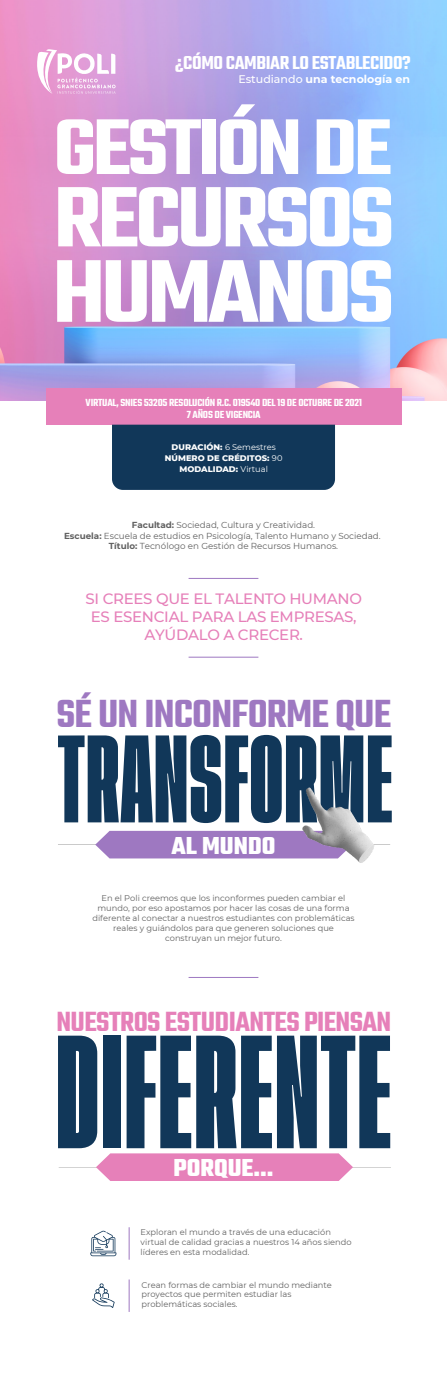
<style>
.page{position:relative;width:447px;height:1382px;background:#fff}
.page>*{position:absolute;margin:0;border:0;box-sizing:border-box;transform-origin:0 0}
.t1{font:119.1px "Tusker Grotesk 3800 Super";letter-spacing:.02em;color:#113759}
.t2{font:600 96.9px "Teko";letter-spacing:-.04em;color:#fff;scale:1.09 1}
.t3{font:600 93.15px "Teko";letter-spacing:-.04em;color:#fff;scale:1.09 1}
.t4{font:91.95px "Tusker Grotesk 3800 Super";letter-spacing:.02em;color:#113759}
.t5{font:600 85.95px "Teko";letter-spacing:-.04em;color:#fff;scale:1.09 1}
.t6{font:600 42.75px "Teko";letter-spacing:-.02em;color:#9e78c1}
.t7{font:600 30.22px "Teko";letter-spacing:-.02em;color:#e680b9}
.t8{font:700 26.55px "Teko";color:#fff}
.t9{font:700 26.47px "Teko";color:#fff}
.t10{font:600 20.48px "Teko";letter-spacing:-.02em;color:#fff}
.t11{font:500 15px/17.9px "Montserrat";letter-spacing:-.02em;color:#e680b9;text-align:center}
.t12{font:600 11.18px/11.4px "Teko";letter-spacing:-.02em;color:#fff;text-align:center}
.t13{font:700 11.02px "Montserrat";color:#fff}
.t14{font:8.7px/10.5px "Montserrat";color:#606060;text-align:center}
.t15{font:800 8.32px/10.9px "Montserrat";color:#fff;text-align:center}
.t16{font:8.25px/9.9px "Montserrat";color:#606060}
.t17{font:8.25px "Montserrat";color:#fff}
.s1{font-weight:500}
.s2{font-weight:800;font-size:8.32px}
.s3{font-weight:400;font-size:8.25px}
.s4{font-weight:700}
</style>
<div class="page">
<img style="left:0;top:1px;width:446px;height:400px">
<svg style="left:32px;top:49px;width:83px;height:45px"></svg>
<div style="left:47px;top:389px;width:354px;height:36px;background:#e680b9"></div>
<div style="left:112px;top:425px;width:223px;height:65px;background:#113759"></div>
<hr style="left:129px;top:1227px;width:1px;height:33px;background:#9e78c1">
<hr style="left:129px;top:1279px;width:1px;height:33px;background:#9e78c1">
<hr style="left:188px;top:578px;width:70px;height:1px;background:#9e78c1">
<hr style="left:188px;top:657px;width:70px;height:1px;background:#9e78c1">
<svg style="left:92px;top:1283px;width:23px;height:25px"></svg>
<hr style="left:58px;top:844px;width:39px;height:1px;background:#606160">
<div style="left:95px;top:831px;width:168px;height:27px;background:#9e78c1"></div>
<hr style="left:188px;top:977px;width:70px;height:1px;background:#9e78c1">
<hr style="left:59px;top:1167px;width:38px;height:1px;background:#606160">
<hr style="left:352px;top:1167px;width:38px;height:1px;background:#606160">
<svg style="left:96px;top:1153px;width:257px;height:28px;background:#e788bd"></svg>
<svg style="left:90px;top:1231px;width:26px;height:25px"></svg>
<img style="left:263px;top:787px;width:127px;height:76px">
<h3 class="t10" style="left:175px;top:50px;width:237px">¿CÓMO CAMBIAR LO ESTABLECIDO?</h3>
<h3 class="t13" style="left:238px;top:71px;width:173px"><span class="s1">Estudiando</span> una tecnología en</h3>
<h3 class="t5" style="left:53px;top:95px;width:312px">GESTIÓN DE</h3>
<h3 class="t3" style="left:54px;top:161px;width:314px">RECURSOS</h3>
<h2 class="t2" style="left:52px;top:233px;width:315px">HUMANOS</h2>
<h3 class="t12" style="left:86px;top:398px;width:278px">VIRTUAL, SNIES 53205 RESOLUCIÓN R.C. 019540 DEL 19 DE OCTUBRE DE 2021<br>7 AÑOS DE VIGENCIA</h3>
<p class="t17" style="left:171px;top:441px;width:106px"><span class="s2">DURACIÓN:</span> 6 Semestres</p>
<p class="t15" style="left:165px;top:452px;width:119px">NÚMERO DE CRÉDITOS: <span class="s3">90<br></span>MODALIDAD: <span class="s3">Virtual</span></p>
<p class="t14" style="left:64px;top:519px;width:318px"><span class="s4">Facultad:</span> Sociedad, Cultura y Creatividad.<br><span class="s4">Escuela:</span> Escuela de estudios en Psicología, Talento Humano y Sociedad.<br><span class="s4">Título:</span> Tecnólogo en Gestión de Recursos Humanos.</p>
<h3 class="t11" style="left:85px;top:589px;width:278px">SI CREES QUE EL TALENTO HUMANO<br>ES ESENCIAL PARA LAS EMPRESAS,<br>AYÚDALO A CRECER.</h3>
<h3 class="t6" style="left:56px;top:687px;width:336px">SÉ UN INCONFORME QUE</h3>
<h3 class="t4" style="left:58px;top:725px;width:336px">TRANSFORME</h3>
<h3 class="t9" style="left:171px;top:829px;width:106px">AL MUNDO</h3>
<p class="t16" style="left:92px;top:893px;width:263px;text-align:center">En el Poli creemos que los inconformes pueden cambiar el mundo, por eso apostamos por hacer las cosas de una forma diferente al conectar a nuestros estudiantes con problemáticas reales y guiándolos para que generen soluciones que construyan un mejor futuro.</p>
<h3 class="t7" style="left:56px;top:1003px;width:336px">NUESTROS ESTUDIANTES PIENSAN</h3>
<h1 class="t1" style="left:55px;top:1023px;width:336px">DIFERENTE</h1>
<h3 class="t8" style="left:173px;top:1150px;width:102px">PORQUE...</h3>
<p class="t16" style="left:140px;top:1227px;width:212px">Exploran el mundo a través de una educación virtual de calidad gracias a nuestros 14 años siendo líderes en esta modalidad.</p>
<p class="t16" style="left:141px;top:1279px;width:192px">Crean formas de cambiar el mundo mediante proyectos que permiten estudiar las problemáticas sociales.</p>
</div>
